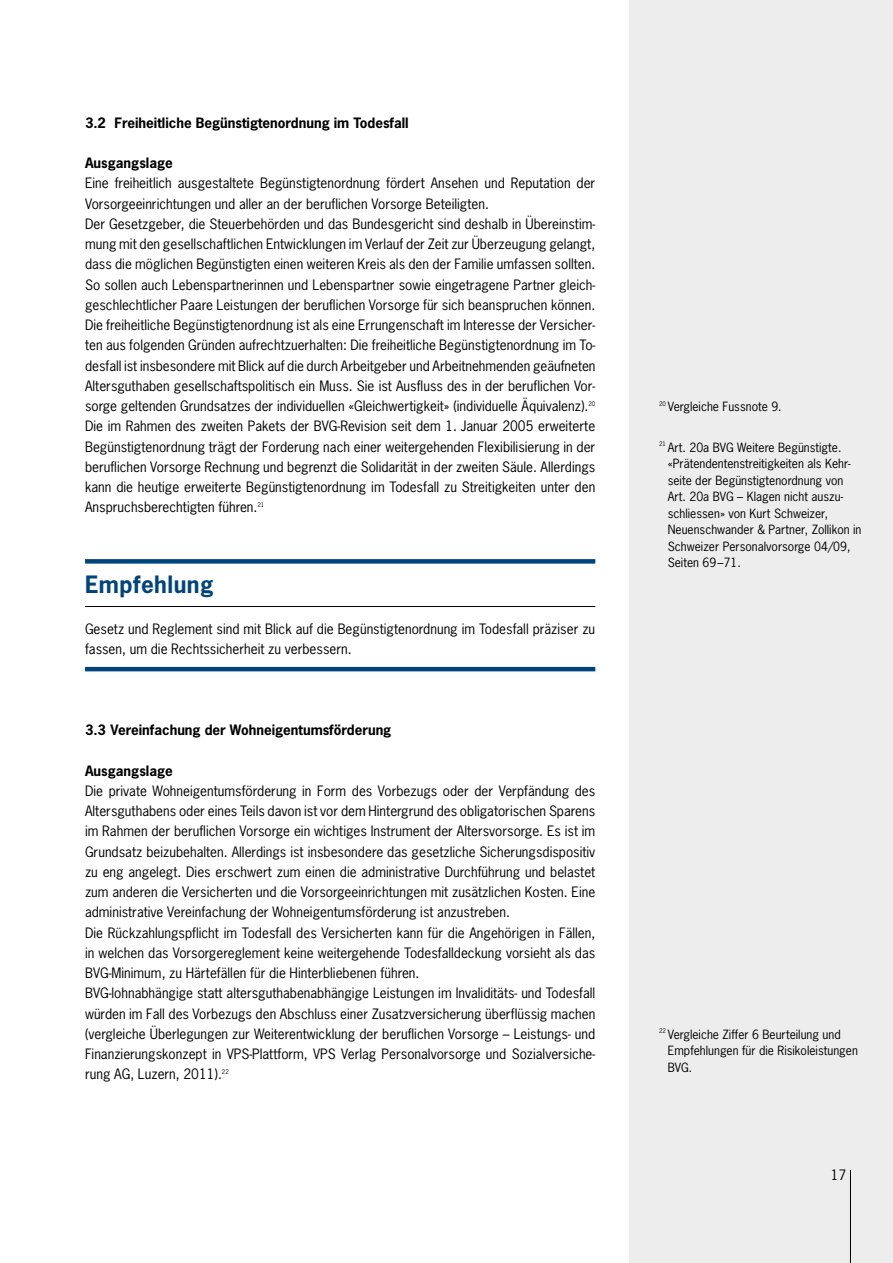
<style>
.page{position:relative;width:893px;height:1263px;background:#fff}
.page>*{position:absolute;margin:0;border:0;box-sizing:border-box;transform-origin:0 0}
.t1{font:700 22.5px "News Gothic LT";letter-spacing:.02em;color:#00447c}
.t2{font:13.5px/20.2px "News Gothic LT";color:#000}
.t3{font:700 13.5px "News Gothic LT";color:#000}
.t4{font:12px/16.5px "News Gothic LT";color:#000}
.t5{font:6px "News Gothic LT";color:#000}
</style>
<div class="page">
<div style="left:629px;top:0;width:264px;height:1263px;background:#ededee"></div>
<hr style="left:850px;top:1170px;width:1px;height:93px;background:#000">
<div style="left:85px;top:559px;width:510px;height:5px;background:#00447c"></div>
<hr style="left:85px;top:606px;width:510px;height:1px;background:#000">
<hr style="left:85px;top:667px;width:510px;height:4px;background:#00447c">
<p class="t3" style="left:85px;top:114px;width:325px">3.2 Freiheitliche Begünstigtenordnung im Todesfall</p>
<p class="t3" style="left:85px;top:154px;width:89px">Ausgangslage</p>
<p class="t2" style="left:85px;top:173px;width:512px">Eine freiheitlich ausgestaltete Begünstigtenordnung fördert Ansehen und Reputation der Vorsorgeeinrichtungen und aller an der beruflichen Vorsorge Beteiligten.<br>Der Gesetzgeber, die Steuerbehörden und das Bundesgericht sind deshalb in Übereinstim&shy;mung mit den gesellschaftlichen Entwicklungen im Verlauf der Zeit zur Überzeugung gelangt, dass die möglichen Begünstigten einen weiteren Kreis als den der Familie umfassen sollten.<br>So sollen auch Lebenspartnerinnen und Lebenspartner sowie eingetragene Partner gleich&shy;geschlechtlicher Paare Leistungen der beruflichen Vorsorge für sich beanspruchen können.<br>Die freiheitliche Begünstigtenordnung ist als eine Errungenschaft im Interesse der Versicher&shy;ten aus folgenden Gründen aufrechtzuerhalten: Die freiheitliche Begünstigtenordnung im To&shy;desfall ist insbesondere mit Blick auf die durch Arbeitgeber und Arbeitnehmenden geäufneten Altersguthaben gesellschaftspolitisch ein Muss. Sie ist Ausfluss des in der beruflichen Vor&shy;sorge geltenden Grundsatzes der individuellen «Gleichwertigkeit» (individuelle Äquivalenz).</p>
<p class="t5" style="left:588px;top:399px;width:8px">20</p>
<p class="t2" style="left:85px;top:416px;width:512px;text-align:justify">Die im Rahmen des zweiten Pakets der BVG-Revision seit dem 1. Januar 2005 erweiterte Begünstigtenordnung trägt der Forderung nach einer weitergehenden Flexibilisierung in der beruflichen Vorsorge Rechnung und begrenzt die Solidarität in der zweiten Säule. Allerdings kann die heutige erweiterte Begünstigtenordnung im Todesfall zu Streitigkeiten unter den Anspruchsberechtigten führen.</p>
<p class="t5" style="left:257px;top:501px;width:8px">21</p>
<h1 class="t1" style="left:85px;top:570px;width:130px">Empfehlung</h1>
<p class="t2" style="left:85px;top:618px;width:512px">Gesetz und Reglement sind mit Blick auf die Begünstigtenordnung im Todesfall präziser zu fassen, um die Rechtssicherheit zu verbessern.</p>
<p class="t3" style="left:85px;top:721px;width:308px">3.3 Vereinfachung der Wohneigentumsförderung</p>
<p class="t3" style="left:85px;top:762px;width:89px">Ausgangslage</p>
<p class="t2" style="left:85px;top:780px;width:512px">Die private Wohneigentumsförderung in Form des Vorbezugs oder der Verpfändung des Altersguthabens oder eines Teils davon ist vor dem Hintergrund des obligatorischen Sparens im Rahmen der beruflichen Vorsorge ein wichtiges Instrument der Altersvorsorge. Es ist im Grundsatz beizubehalten. Allerdings ist insbesondere das gesetzliche Sicherungsdispositiv zu eng angelegt. Dies erschwert zum einen die administrative Durchführung und belastet zum anderen die Versicherten und die Vorsorgeeinrichtungen mit zusätzlichen Kosten. Eine administrative Vereinfachung der Wohneigentumsförderung ist anzustreben.<br>Die Rückzahlungspflicht im Todesfall des Versicherten kann für die Angehörigen in Fällen, in welchen das Vorsorgereglement keine weitergehende Todesfalldeckung vorsieht als das BVG-Minimum, zu Härtefällen für die Hinterbliebenen führen.<br>BVG-lohnabhängige statt altersguthabenabhängige Leistungen im Invaliditäts- und Todesfall würden im Fall des Vorbezugs den Abschluss einer Zusatzversicherung überflüssig machen (vergleiche Überlegungen zur Weiterentwicklung der beruflichen Vorsorge – Leistungs- und Finanzierungskonzept in VPS-Plattform, VPS Verlag Personalvorsorge und Sozialversiche&shy;rung AG, Luzern, 2011).</p>
<p class="t5" style="left:222px;top:1068px;width:8px">22</p>
<p class="t5" style="left:659px;top:399px;width:8px">20</p>
<p class="t4" style="left:668px;top:398px;width:115px">Vergleiche Fussnote 9.</p>
<p class="t5" style="left:659px;top:440px;width:8px">21</p>
<p class="t4" style="left:668px;top:439px;width:195px">Art. 20a BVG Weitere Begünstigte. «Prätendentenstreitigkeiten als Kehr&shy;seite der Begünstigtenordnung von Art. 20a BVG – Klagen nicht auszu&shy;schliessen» von Kurt Schweizer, Neuenschwander &amp; Partner, Zollikon in Schweizer Personalvorsorge 04/09, Seiten 69–71.</p>
<p class="t5" style="left:659px;top:1027px;width:8px">22</p>
<p class="t4" style="left:668px;top:1026px;width:192px">Vergleiche Ziffer 6 Beurteilung und<br>Empfehlungen für die Risikoleistungen<br>BVG.</p>
<p class="t2" style="left:831px;top:1165px;width:17px">17</p>
</div>
